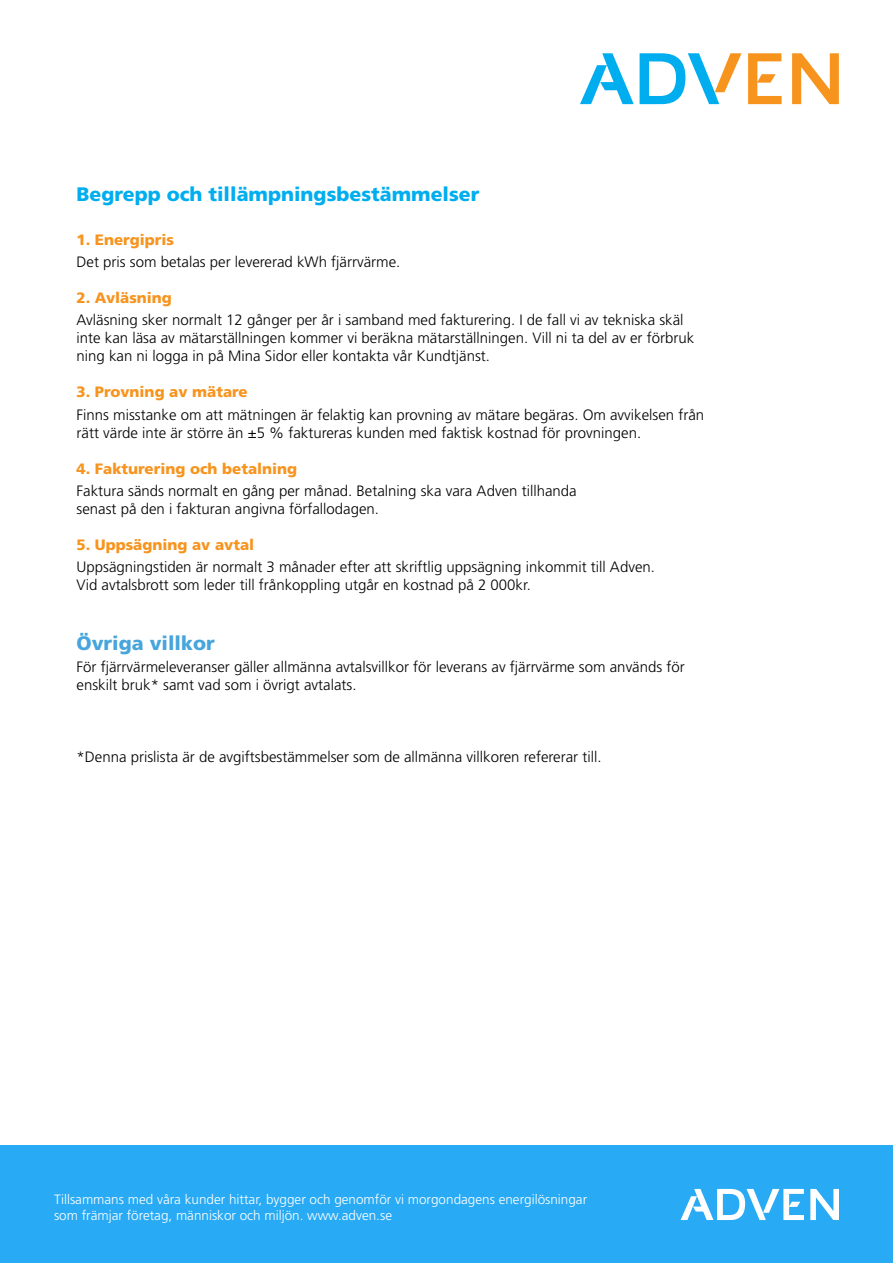
<style>
.page{position:relative;width:893px;height:1263px;background:#fff}
.page>*{position:absolute;margin:0;border:0;box-sizing:border-box;transform-origin:0 0}
.t1{font:900 19.5px "Frutiger LT Std";color:#00aeef}
.t2{font:900 19.5px "Frutiger LT Std";color:#46a5dc}
.t3{font:300 15px/18px "Frutiger LT Std";color:#000}
.t4{font:900 15px "Frutiger LT Std";color:#f7941e}
.t5{font:300 13.5px/16.2px "Frutiger LT Std";color:#fff}
</style>
<div class="page">
<div style="left:0;top:1146px;width:893px;height:117px;background:#28aaf5"></div>
<svg style="left:792px;top:53px;width:47px;height:51px"></svg>
<svg style="left:748px;top:53px;width:34px;height:51px"></svg>
<svg style="left:640px;top:53px;width:101px;height:51px"></svg>
<svg style="left:580px;top:53px;width:54px;height:51px"></svg>
<svg style="left:810px;top:1189px;width:29px;height:31px"></svg>
<svg style="left:681px;top:1189px;width:123px;height:31px"></svg>
<h1 class="t1" style="left:77px;top:183px;width:404px">Begrepp och tillämpningsbestämmelser</h1>
<p class="t4" style="left:77px;top:231px;width:99px">1. Energipris</p>
<p class="t3" style="left:77px;top:253px;width:325px">Det pris som betalas per levererad kWh fjärrvärme.</p>
<p class="t4" style="left:77px;top:289px;width:97px">2. Avläsning</p>
<p class="t3" style="left:77px;top:311px;width:619px">Avläsning sker normalt 12 gånger per år i samband med fakturering. I de fall vi av tekniska skäl inte kan läsa av mätarställningen kommer vi beräkna mätarställningen. Vill ni ta del av er förbruk ning kan ni logga in på Mina Sidor eller kontakta vår Kundtjänst.</p>
<p class="t4" style="left:77px;top:383px;width:173px">3. Provning av mätare</p>
<p class="t3" style="left:77px;top:406px;width:629px">Finns misstanke om att mätningen är felaktig kan provning av mätare begäras. Om avvikelsen från rätt värde inte är större än ±5 % faktureras kunden med faktisk kostnad för provningen.</p>
<p class="t4" style="left:77px;top:459px;width:222px">4. Fakturering och betalning</p>
<p class="t3" style="left:77px;top:482px;width:502px">Faktura sänds normalt en gång per månad. Betalning ska vara Adven tillhanda senast på den i fakturan angivna förfallodagen.</p>
<p class="t4" style="left:77px;top:536px;width:179px">5. Uppsägning av avtal</p>
<p class="t3" style="left:77px;top:558px;width:580px">Uppsägningstiden är normalt 3 månader efter att skriftlig uppsägning inkommit till Adven.<br>Vid avtalsbrott som leder till frånkoppling utgår en kostnad på 2 000kr.</p>
<h1 class="t2" style="left:77px;top:631px;width:140px">Övriga villkor</h1>
<p class="t3" style="left:77px;top:658px;width:610px">För fjärrvärmeleveranser gäller allmänna avtalsvillkor för leverans av fjärrvärme som används för enskilt bruk* samt vad som i övrigt avtalats.</p>
<p class="t3" style="left:77px;top:748px;width:527px">*Denna prislista är de avgiftsbestämmelser som de allmänna villkoren refererar till.</p>
<p class="t5" style="left:54px;top:1191px;width:535px">Tillsammans med våra kunder hittar, bygger och genomför vi morgondagens energilösningar som främjar företag, människor och miljön. www.adven.se</p>
</div>
